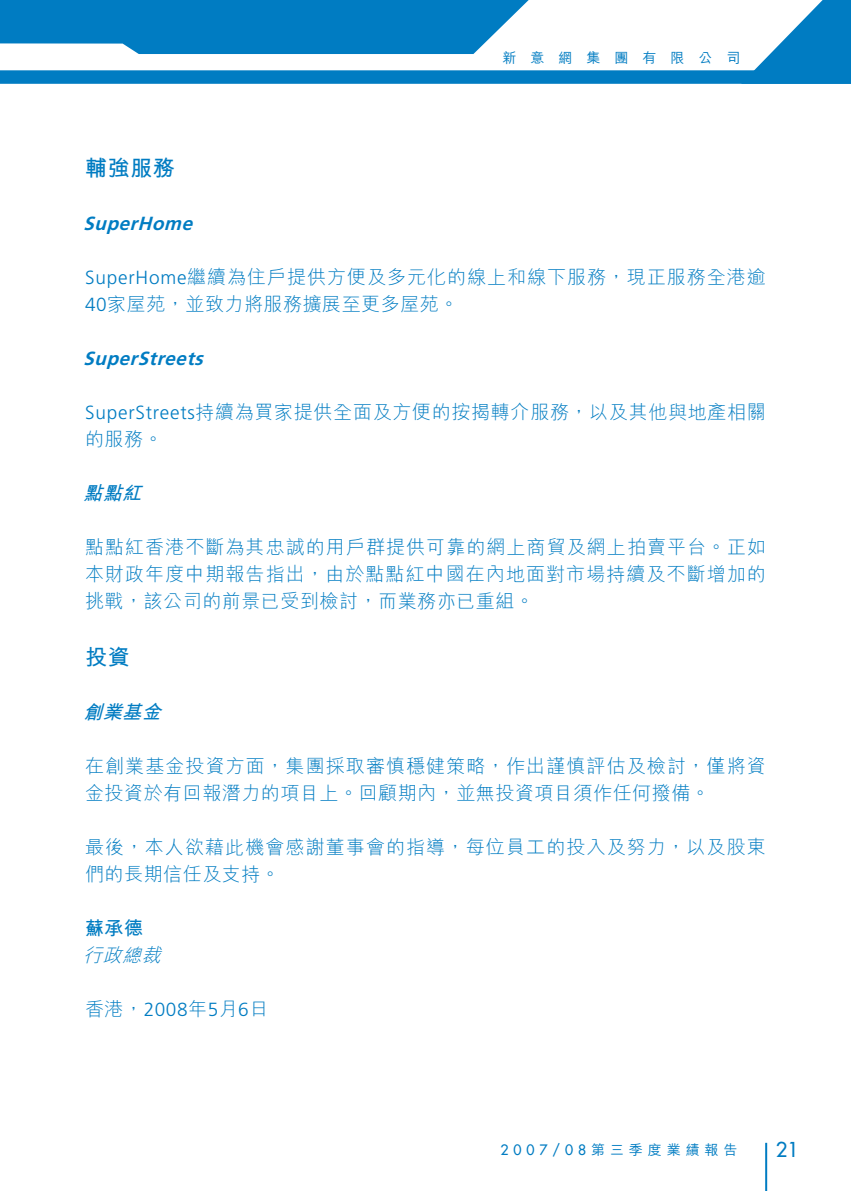
<style>
.page{position:relative;width:851px;height:1191px;background:#fff}
.page>*{position:absolute;margin:0;border:0;box-sizing:border-box;transform-origin:0 0}
.t1{font:22px "M Hei HK Bold B5 pc H";letter-spacing:.03em;color:#007cc2}
.t2{font:500 20px "Futura Std";color:#007cc2}
.t3{font:19px/27px "M Hei HK Light B5 pc H";letter-spacing:.05em;color:#007cc2}
.t4{font:italic 700 19px "Frutiger LT Std";color:#007cc2}
.t5{font:italic 19px "M Hei HK Bold B5 pc H";color:#007cc2}
.t6{font:italic 19px "M Hei HK Light B5 pc H";color:#007cc2}
.t7{font:19px "M Hei HK Bold B5 pc H";color:#007cc2}
.t8{font:14px "M Hei HK Medium B5 pc H";letter-spacing:.35em;color:#007cc2}
.t9{font:14px "M Hei HK Medium B5 pc H";letter-spacing:1em;color:#007cc2}
.s1{font-family:"Frutiger LT Std";font-weight:300}
.s2{font-family:"Futura Std";font-weight:500}
</style>
<div class="page">
<hr style="left:765px;top:1142px;width:2px;height:48px;background:#007cc2">
<svg style="left:0;top:0;width:741px;height:84px;fill:#007cc2"></svg>
<svg style="left:741px;top:0;width:109px;height:84px"></svg>
<p class="t9" style="left:502px;top:52px;width:239px">新意網集團有限公司</p>
<p class="t1" style="left:85px;top:159px;width:91px">輔強服務</p>
<p class="t4" style="left:83px;top:212px;width:114px">SuperHome</p>
<p class="t3" style="left:85px;top:266px;width:682px"><span class="s1">SuperHome</span>繼續為住戶提供方便及多元化的線上和線下服務，現正服務全港逾<br><span class="s1">40</span>家屋苑，並致力將服務擴展至更多屋苑。</p>
<p class="t4" style="left:83px;top:347px;width:125px">SuperStreets</p>
<p class="t3" style="left:85px;top:401px;width:682px"><span class="s1">SuperStreets</span>持續為買家提供全面及方便的按揭轉介服務，以及其他與地產相關的服務。</p>
<p class="t5" style="left:83px;top:486px;width:64px">點點紅</p>
<p class="t3" style="left:85px;top:536px;width:682px;text-align:justify">點點紅香港不斷為其忠誠的用戶群提供可靠的網上商貿及網上拍賣平台。正如本財政年度中期報告指出，由於點點紅中國在內地面對市場持續及不斷增加的挑戰，該公司的前景已受到檢討，而業務亦已重組。</p>
<p class="t1" style="left:85px;top:648px;width:46px">投資</p>
<p class="t5" style="left:83px;top:705px;width:79px">創業基金</p>
<p class="t3" style="left:85px;top:755px;width:682px">在創業基金投資方面，集團採取審慎穩健策略，作出謹慎評估及檢討，僅將資金投資於有回報潛力的項目上。回顧期內，並無投資項目須作任何撥備。</p>
<p class="t3" style="left:85px;top:836px;width:682px">最後，本人欲藉此機會感謝董事會的指導，每位員工的投入及努力，以及股東們的長期信任及支持。</p>
<p class="t7" style="left:85px;top:921px;width:60px">蘇承德</p>
<p class="t6" style="left:83px;top:948px;width:84px">行政總裁</p>
<p class="t3" style="left:85px;top:998px;width:185px">香港，<span class="s1">2008</span>年<span class="s1">5</span>月<span class="s1">6</span>日</p>
<p class="t8" style="left:500px;top:1144px;width:238px"><span class="s2">2007/08</span>第三季度業績報告</p>
<p class="t2" style="left:775px;top:1138px;width:25px">21</p>
</div>
